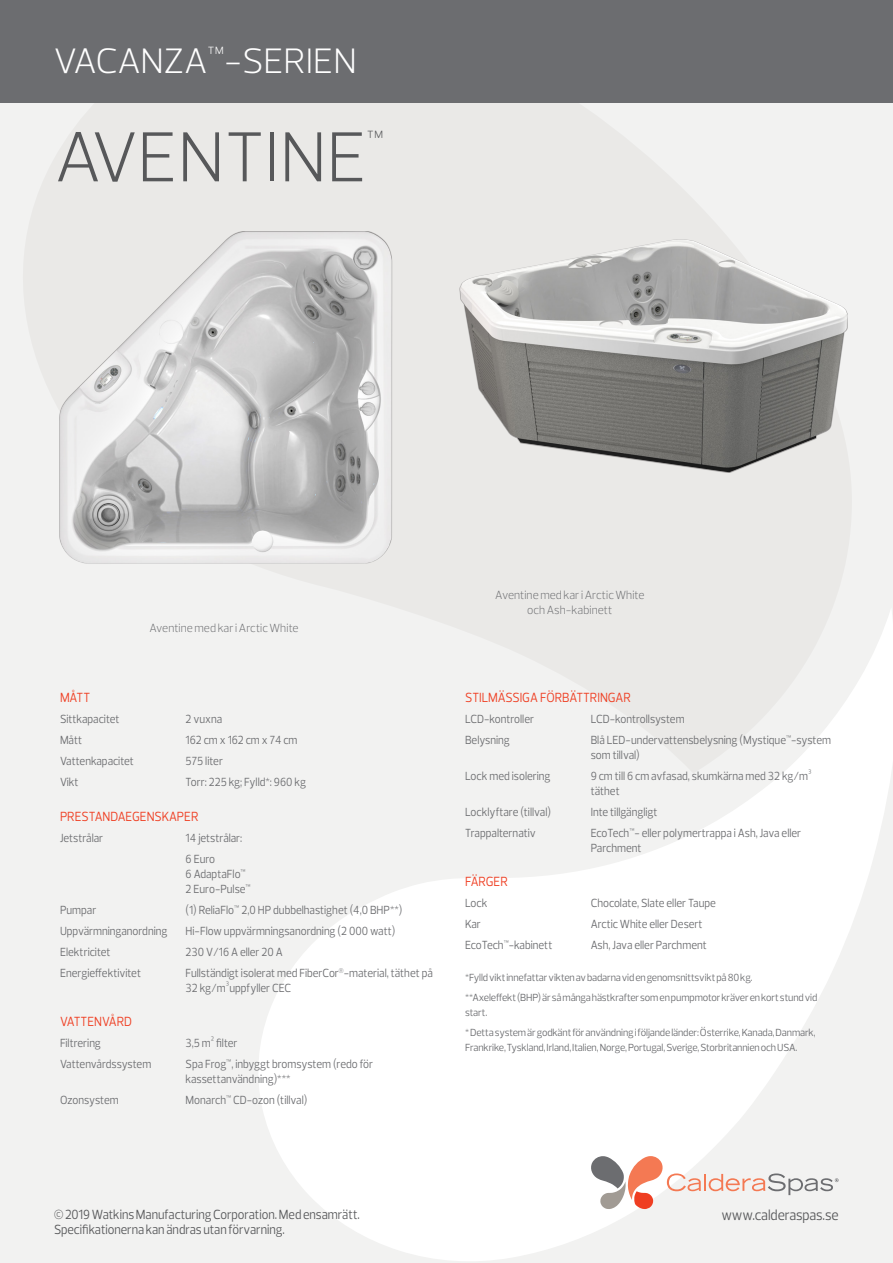
<style>
.page{position:relative;width:893px;height:1263px;background:#fff}
.page>*{position:absolute;margin:0;border:0;box-sizing:border-box;transform-origin:0 0}
.t1{font:300 72px "Prelo";color:#57585a}
.t2{font:300 36px "Prelo";color:#fff}
.t3{font:300 21px "Prelo";color:#57585a}
.Body_Copy{font:15px "Prelo";letter-spacing:-.01em;color:#57585a;scale:.9 1}
.Body_Copy-2{font:13.5px "Prelo";letter-spacing:-.005em;color:#57585a;scale:.9 1}
.t4{font:13.5px "Prelo";letter-spacing:-.01em;color:#ef3e22;scale:.9 1}
.t5{font:12px/15px "Prelo";color:#6c6d70;scale:.9 1}
.t6{font:300 12px/15px "Prelo";letter-spacing:.005em;color:#6c6d70;text-align:center;scale:.95 1}
.t7{font:10.5px/15px "Prelo";letter-spacing:-.015em;color:#6c6d70;scale:.95 1}
</style>
<div class="page">
<div style="left:0;top:48px;width:893px;height:1215px;background:#f2f2f1"></div>
<svg style="left:259px;top:611px;width:634px;height:650px"></svg>
<svg style="left:589px;top:1156px;width:249px;height:53px"></svg>
<div style="left:0;top:0;width:893px;height:103px;background:#6c6d70"></div>
<img style="left:59px;top:231px;width:333px;height:333px">
<img style="left:460px;top:239px;width:388px;height:233px">
<p class="t2" style="left:54px;top:39px;width:305px">VACANZA<sup>™</sup>-SERIEN</p>
<p class="t1" style="left:55px;top:112px;width:314px">AVENTINE</p>
<p class="t3" style="left:367px;top:125px;width:18px">™</p>
<p class="t6" style="left:149px;top:620px;width:159px">Aventine med kar i Arctic White</p>
<p class="t4" style="left:60px;top:689px;width:35px">MÅTT</p>
<p class="t5" style="left:60px;top:712px;width:68px">Sittkapacitet</p>
<p class="t5" style="left:186px;top:712px;width:42px">2 vuxna</p>
<p class="t5" style="left:60px;top:733px;width:26px">Mått</p>
<p class="t5" style="left:186px;top:733px;width:126px">162 cm x 162 cm x 74 cm</p>
<p class="t5" style="left:60px;top:754px;width:84px">Vattenkapacitet</p>
<p class="t5" style="left:186px;top:754px;width:43px">575 liter</p>
<p class="t5" style="left:60px;top:775px;width:22px">Vikt</p>
<p class="t5" style="left:186px;top:775px;width:135px">Torr: 225 kg; Fylld*: 960 kg</p>
<p class="t4" style="left:60px;top:807px;width:155px">PRESTANDAEGENSKAPER</p>
<p class="t5" style="left:60px;top:830px;width:50px">Jetstrålar</p>
<p class="t5" style="left:186px;top:830px;width:65px">14 jetstrålar:</p>
<p class="t5" style="left:186px;top:851px;width:34px">6 Euro</p>
<p class="t5" style="left:186px;top:866px;width:68px">6 AdaptaFlo<sup>™</sup></p>
<p class="t5" style="left:186px;top:881px;width:74px">2 Euro-Pulse<sup>™</sup></p>
<p class="t5" style="left:60px;top:902px;width:42px">Pumpar</p>
<p class="t5" style="left:186px;top:902px;width:242px">(1) ReliaFlo<sup>™</sup> 2,0 HP dubbelhastighet (4,0 BHP**)</p>
<p class="t5" style="left:60px;top:923px;width:121px">Uppvärmninganordning</p>
<p class="t5" style="left:186px;top:923px;width:235px">Hi-Flow uppvärmningsanordning (2 000 watt)</p>
<p class="t5" style="left:60px;top:944px;width:58px">Elektricitet</p>
<p class="t5" style="left:186px;top:944px;width:110px">230 V/16 A eller 20 A</p>
<p class="t5" style="left:60px;top:965px;width:92px">Energieffektivitet</p>
<p class="t5" style="left:186px;top:965px;width:276px">Fullständigt isolerat med FiberCor<sup>®</sup>-material, täthet på<br>32 kg/m³uppfyller CEC</p>
<p class="t4" style="left:60px;top:1013px;width:82px">VATTENVÅRD</p>
<p class="t5" style="left:60px;top:1035px;width:47px">Filtrering</p>
<p class="t5" style="left:186px;top:1035px;width:59px">3,5 m² filter</p>
<p class="t5" style="left:60px;top:1056px;width:103px">Vattenvårdssystem</p>
<p class="t5" style="left:186px;top:1056px;width:210px">Spa Frog<sup>™</sup>, inbyggt bromsystem (redo för kassettanvändning)***</p>
<p class="t5" style="left:60px;top:1092px;width:67px">Ozonsystem</p>
<p class="t5" style="left:186px;top:1092px;width:137px">Monarch<sup>™</sup> CD-ozon (tillval)</p>
<p class="t6" style="left:495px;top:588px;width:159px">Aventine med kar i Arctic White och Ash-kabinett</p>
<p class="t4" style="left:465px;top:689px;width:186px">STILMÄSSIGA FÖRBÄTTRINGAR</p>
<p class="t5" style="left:465px;top:711px;width:78px">LCD-kontroller</p>
<p class="t5" style="left:591px;top:711px;width:106px">LCD-kontrollsystem</p>
<p class="t5" style="left:465px;top:732px;width:51px">Belysning</p>
<p class="t5" style="left:591px;top:732px;width:269px">Blå LED-undervattensbelysning (Mystique<sup>™</sup>-system som tillval)</p>
<p class="t5" style="left:465px;top:768px;width:96px">Lock med isolering</p>
<p class="t5" style="left:591px;top:768px;width:247px">9 cm till 6 cm avfasad, skumkärna med 32 kg/m³ täthet</p>
<p class="t5" style="left:465px;top:804px;width:97px">Locklyftare (tillval)</p>
<p class="t5" style="left:591px;top:804px;width:76px">Inte tillgängligt</p>
<p class="t5" style="left:465px;top:825px;width:80px">Trappalternativ</p>
<p class="t5" style="left:591px;top:825px;width:235px">EcoTech<sup>™</sup>- eller polymertrappa i Ash, Java eller<br>Parchment</p>
<p class="t4" style="left:465px;top:873px;width:49px">FÄRGER</p>
<p class="t5" style="left:465px;top:895px;width:27px">Lock</p>
<p class="t5" style="left:591px;top:895px;width:141px">Chocolate, Slate eller Taupe</p>
<p class="t5" style="left:465px;top:916px;width:19px">Kar</p>
<p class="t5" style="left:591px;top:916px;width:126px">Arctic White eller Desert</p>
<p class="t5" style="left:465px;top:937px;width:99px">EcoTech<sup>™</sup>-kabinett</p>
<p class="t5" style="left:591px;top:937px;width:131px">Ash, Java eller Parchment</p>
<p class="t7" style="left:465px;top:970px;width:304px">*Fylld vikt innefattar vikten av badarna vid en genomsnittsvikt på 80 kg.</p>
<p class="t7" style="left:465px;top:990px;width:372px">**Axeleffekt (BHP) är så många hästkrafter som en pumpmotor kräver en kort stund vid start.</p>
<p class="t7" style="left:465px;top:1024px;width:371px">* Detta system är godkänt för användning i följande länder: Österrike, Kanada, Danmark,<br>Frankrike, Tyskland, Irland, Italien, Norge, Portugal, Sverige, Storbritannien och USA.</p>
<p class="Body_Copy-2" style="left:54px;top:1206px;width:341px">© 2019 Watkins Manufacturing Corporation. Med ensamrätt.</p>
<p class="Body_Copy" style="left:721px;top:1206px;width:132px">www.calderaspas.se</p>
<p class="Body_Copy-2" style="left:54px;top:1221px;width:258px">Specifikationerna kan ändras utan förvarning.</p>
</div>
